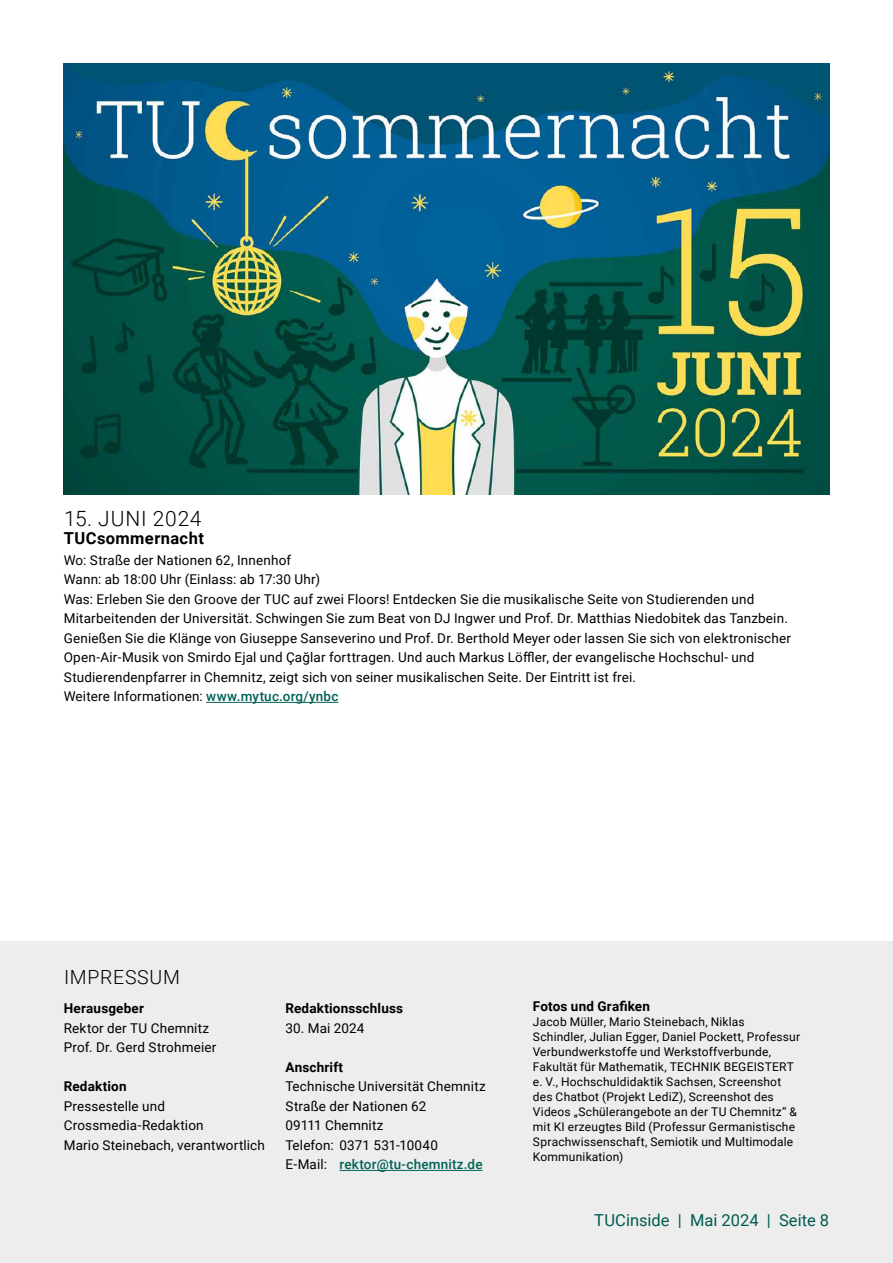
<style>
.page{position:relative;width:893px;height:1263px;background:#fff}
.page>*{position:absolute;margin:0;border:0;box-sizing:border-box;transform-origin:0 0}
.Datum{font:300 21px "Roboto";letter-spacing:.035em;color:#000}
.H1_Kapitel__Aus_den{font:300 19.5px "Roboto";letter-spacing:.035em;color:#000}
.t1{font:16.5px "Roboto";color:#006254}
.H3__Haupt-__Überschrift{font:700 16.5px "Roboto";letter-spacing:.025em;color:#000}
.Fließtext_deutsch{font:13.5px/19.5px "Roboto";letter-spacing:.01em;color:#000}
.Fließtext_deutsch-2{font:700 13.5px "Roboto";letter-spacing:.015em;color:#000}
.Fließtext_deutsch-3{font:500 13.5px "Roboto";letter-spacing:.015em;color:#006254}
.Fließtext_deutsch-4{font:12px/15px "Roboto";letter-spacing:.015em;color:#000}
.s1{font-weight:500;color:#006254}
.s2{font-weight:400;color:#000}
</style>
<div class="page">
<hr style="left:206px;top:702px;width:132px;height:1px;background:#006254">
<img style="left:64px;top:64px;width:765px;height:430px">
<div style="left:0;top:941px;width:893px;height:322px;background:#ededee"></div>
<hr style="left:339px;top:1170px;width:144px;height:1px;background:#006254">
<p class="Datum" style="left:64px;top:504px;width:139px">15. JUNI 2024</p>
<h3 class="H3__Haupt-__Überschrift" style="left:64px;top:526px;width:142px">TUCsommernacht</h3>
<p class="Fließtext_deutsch" style="left:64px;top:550px;width:229px">Wo: Straße der Nationen 62, Innenhof</p>
<p class="Fließtext_deutsch" style="left:64px;top:569px;width:258px">Wann: ab 18:00 Uhr (Einlass: ab 17:30 Uhr)</p>
<p class="Fließtext_deutsch" style="left:64px;top:589px;width:729px">Was: Erleben Sie den Groove der TUC auf zwei Floors! Entdecken Sie die musikalische Seite von Studierenden und Mitarbeitenden der Universität. Schwingen Sie zum Beat von DJ Ingwer und Prof. Dr. Matthias Niedobitek das Tanzbein.<br>Genießen Sie die Klänge von Giuseppe Sanseverino und Prof. Dr. Berthold Meyer oder lassen Sie sich von elektronischer Open-Air-Musik von Smirdo Ejal und Çağlar forttragen. Und auch Markus Löffler, der evangelische Hochschul- und Studierendenpfarrer in Chemnitz, zeigt sich von seiner musikalischen Seite. Der Eintritt ist frei.</p>
<p class="Fließtext_deutsch" style="left:64px;top:686px;width:276px">Weitere Informationen: <span class="s1">www.mytuc.org/ynbc</span></p>
<h1 class="H1_Kapitel__Aus_den" style="left:64px;top:963px;width:117px">IMPRESSUM</h1>
<p class="Fließtext_deutsch-2" style="left:64px;top:999px;width:82px">Herausgeber</p>
<p class="Fließtext_deutsch" style="left:64px;top:1018px;width:154px">Rektor der TU Chemnitz<br>Prof. Dr. Gerd Strohmeier</p>
<p class="Fließtext_deutsch-2" style="left:64px;top:1077px;width:64px">Redaktion</p>
<p class="Fließtext_deutsch" style="left:64px;top:1096px;width:141px">Pressestelle und<br>Crossmedia-Redaktion</p>
<p class="Fließtext_deutsch" style="left:64px;top:1135px;width:203px">Mario Steinebach, verantwortlich</p>
<p class="Fließtext_deutsch-2" style="left:285px;top:999px;width:119px">Redaktionsschluss</p>
<p class="Fließtext_deutsch" style="left:285px;top:1018px;width:81px">30. Mai 2024</p>
<p class="Fließtext_deutsch-2" style="left:285px;top:1058px;width:59px">Anschrift</p>
<p class="Fließtext_deutsch" style="left:285px;top:1076px;width:202px">Technische Universität Chemnitz</p>
<p class="Fließtext_deutsch" style="left:285px;top:1096px;width:143px">Straße der Nationen 62</p>
<p class="Fließtext_deutsch" style="left:285px;top:1115px;width:100px">09111 Chemnitz</p>
<p class="Fließtext_deutsch" style="left:285px;top:1135px;width:154px">Telefon: 0371 531-10040</p>
<p class="Fließtext_deutsch-3" style="left:285px;top:1155px;width:199px"><span class="s2">E-Mail:</span> rektor@tu-chemnitz.de</p>
<p class="Fließtext_deutsch-2" style="left:533px;top:997px;width:119px">Fotos und Grafiken</p>
<p class="Fließtext_deutsch-4" style="left:533px;top:1014px;width:269px">Jacob Müller, Mario Steinebach, Niklas Schindler, Julian Egger, Daniel Pockett, Professur Verbundwerkstoffe und Werkstoffverbunde, Fakultät für Mathematik, TECHNIK BEGEISTERT e. V., Hochschuldidaktik Sachsen, Screenshot des Chatbot (Projekt LediZ), Screenshot des Videos „Schülerangebote an der TU Chemnitz“ &amp; mit KI erzeugtes Bild (Professur Germanistische Sprachwissenschaft, Semiotik und Multimodale Kommunikation)</p>
<p class="t1" style="left:594px;top:1209px;width:236px">TUCinside | Mai 2024 | Seite 8</p>
</div>
